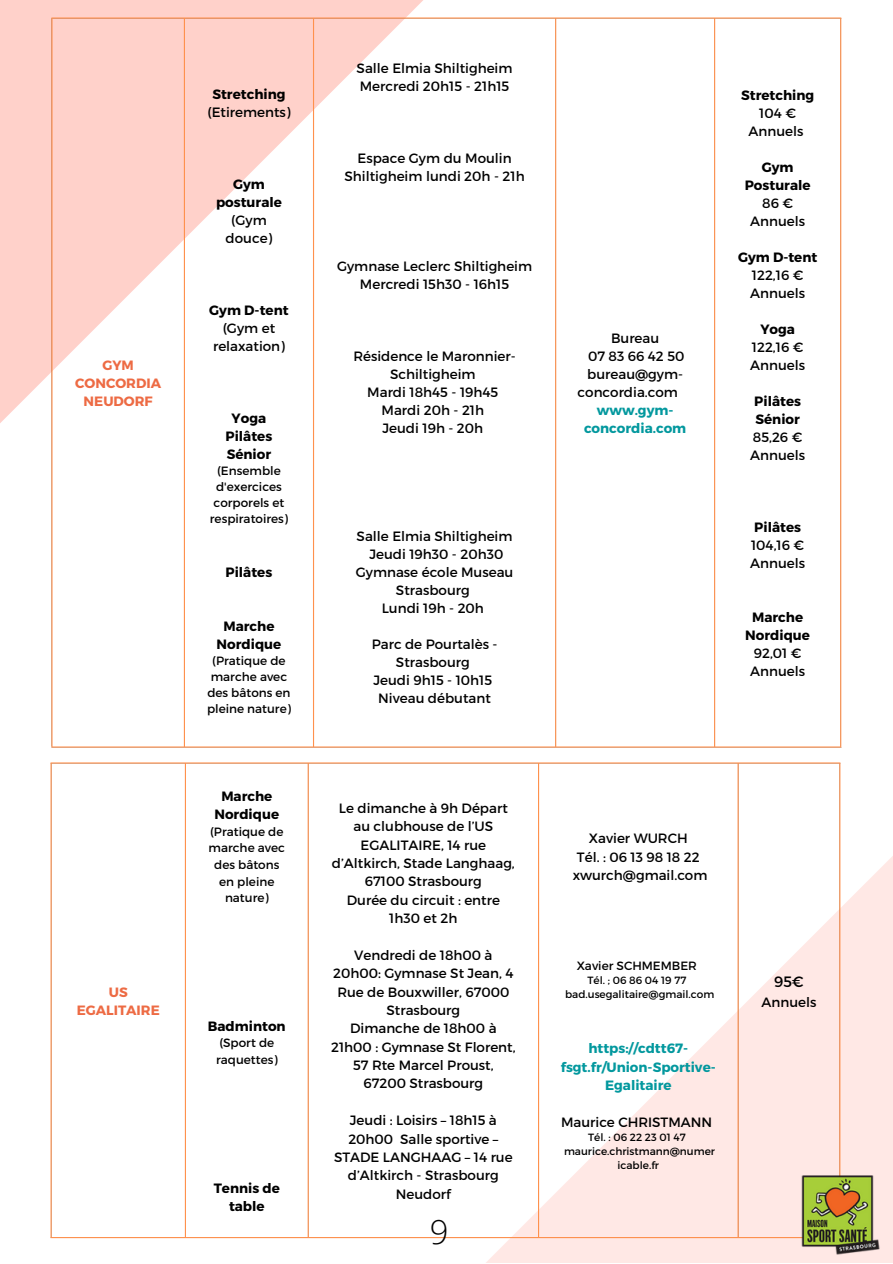
<style>
.page{position:relative;width:893px;height:1264px;background:#fff}
.page>*{position:absolute;margin:0;border:0;box-sizing:border-box;transform-origin:0 0}
.t1{font:300 33px "Open Sans";color:#000}
.t2{font:15px "Montserrat";color:#000}
.t3{font:13.5px/18px "Montserrat";color:#000;text-align:center}
.t4{font:700 13.5px/18px "Montserrat";color:#000;text-align:center}
.t5{font:700 13.5px/18.3px "Montserrat";color:#03989e;text-align:center}
.t6{font:700 13.5px/18px "Montserrat";color:#ed6b44;text-align:center}
.t7{font:12px/16px "Montserrat";color:#000;text-align:center}
.t8{font:10.5px/14px "Montserrat";color:#000;text-align:center}
</style>
<div class="page">
<svg style="left:0;top:0;width:423px;height:493px"></svg>
<svg style="left:430px;top:777px;width:462px;height:485px"></svg>
<hr style="left:51px;top:19px;width:2px;height:727px;background:#ff914d">
<hr style="left:184px;top:19px;width:1px;height:727px;background:#ff914d">
<hr style="left:313px;top:19px;width:1px;height:727px;background:#ff914d">
<hr style="left:555px;top:19px;width:1px;height:727px;background:#ff914d">
<hr style="left:714px;top:19px;width:1px;height:727px;background:#ff914d">
<hr style="left:840px;top:19px;width:1px;height:727px;background:#ff914d">
<hr style="left:51px;top:17px;width:790px;height:2px;background:#ff914d">
<hr style="left:51px;top:746px;width:790px;height:1px;background:#ff914d">
<hr style="left:50px;top:763px;width:2px;height:473px;background:#ff914d">
<hr style="left:185px;top:763px;width:1px;height:473px;background:#ff914d">
<hr style="left:307px;top:763px;width:2px;height:473px;background:#ff914d">
<hr style="left:538px;top:763px;width:1px;height:473px;background:#ff914d">
<hr style="left:737px;top:763px;width:1px;height:473px;background:#ff914d">
<hr style="left:839px;top:763px;width:1px;height:473px;background:#ff914d">
<hr style="left:50px;top:762px;width:790px;height:1px;background:#ff914d">
<hr style="left:50px;top:1236px;width:790px;height:2px;background:#ff914d">
<img style="left:800px;top:1173px;width:80px;height:82px">
<p class="t6" style="left:75px;top:355px;width:87px">GYM<br>CONCORDIA<br>NEUDORF</p>
<p class="t6" style="left:77px;top:981px;width:85px">US<br>EGALITAIRE</p>
<p class="t4" style="left:212px;top:84px;width:75px">Stretching</p>
<p class="t3" style="left:207px;top:102px;width:85px">(Etirements)</p>
<p class="t4" style="left:216px;top:174px;width:67px">Gym posturale</p>
<p class="t3" style="left:226px;top:210px;width:48px">(Gym douce)</p>
<p class="t4" style="left:209px;top:300px;width:81px">Gym D-tent</p>
<p class="t3" style="left:213px;top:318px;width:73px">(Gym et relaxation)</p>
<p class="t4" style="left:225px;top:408px;width:48px">Yoga<br>Pilâtes<br>Sénior</p>
<p class="t7" style="left:210px;top:462px;width:80px">(Ensemble d'exercices corporels et respiratoires)</p>
<p class="t4" style="left:225px;top:562px;width:48px">Pilâtes</p>
<p class="t4" style="left:216px;top:616px;width:66px">Marche<br>Nordique</p>
<p class="t7" style="left:207px;top:651px;width:85px">(Pratique de marche avec des bâtons en pleine nature)</p>
<p class="t4" style="left:214px;top:786px;width:66px">Marche<br>Nordique</p>
<p class="t7" style="left:209px;top:822px;width:78px;line-height:16.6px">(Pratique de marche avec des bâtons en pleine nature)</p>
<p class="t4" style="left:208px;top:1016px;width:79px">Badminton</p>
<p class="t7" style="left:216px;top:1034px;width:63px;line-height:16.6px;text-align:left">(Sport de raquettes)</p>
<p class="t4" style="left:214px;top:1177px;width:68px">Tennis de table</p>
<p class="t3" style="left:356px;top:58px;width:157px;text-align:left">Salle Elmia Shiltigheim<br>Mercredi 20h15 - 21h15</p>
<p class="t3" style="left:344px;top:148px;width:182px">Espace Gym du Moulin<br>Shiltigheim lundi 20h - 21h</p>
<p class="t3" style="left:337px;top:256px;width:197px">Gymnase Leclerc Shiltigheim<br>Mercredi 15h30 - 16h15</p>
<p class="t3" style="left:353px;top:346px;width:164px">Résidence le Maronnier-<br>Schiltigheim<br>Mardi 18h45 - 19h45<br>Mardi 20h - 21h<br>Jeudi 19h - 20h</p>
<p class="t3" style="left:356px;top:526px;width:159px">Salle Elmia Shiltigheim<br>Jeudi 19h30 - 20h30<br>Gymnase école Museau<br>Strasbourg<br>Lundi 19h - 20h</p>
<p class="t3" style="left:371px;top:634px;width:127px">Parc de Pourtalès -<br>Strasbourg<br>Jeudi 9h15 - 10h15<br>Niveau débutant</p>
<p class="t3" style="left:611px;top:328px;width:50px">Bureau</p>
<p class="t3" style="left:588px;top:346px;width:98px">07 83 66 42 50</p>
<p class="t3" style="left:587px;top:364px;width:97px">bureau@gym-</p>
<p class="t3" style="left:577px;top:382px;width:102px">concordia.com</p>
<p class="t5" style="left:584px;top:400px;width:104px">www.gym&shy;concordia.com</p>
<p class="t4" style="left:741px;top:85px;width:75px">Stretching</p>
<p class="t3" style="left:748px;top:103px;width:56px">104 €<br>Annuels</p>
<p class="t4" style="left:744px;top:157px;width:67px">Gym<br>Posturale</p>
<p class="t3" style="left:750px;top:193px;width:56px">86 €<br>Annuels</p>
<p class="t4" style="left:738px;top:247px;width:81px">Gym D-tent</p>
<p class="t3" style="left:750px;top:265px;width:56px;text-align:left">122,16 €<br>Annuels</p>
<p class="t4" style="left:760px;top:319px;width:36px">Yoga</p>
<p class="t3" style="left:750px;top:337px;width:56px;text-align:left">122,16 €<br>Annuels</p>
<p class="t4" style="left:754px;top:391px;width:48px;text-align:left">Pilâtes<br>Sénior</p>
<p class="t3" style="left:750px;top:427px;width:56px;text-align:left">85,26 €<br>Annuels</p>
<p class="t4" style="left:754px;top:517px;width:48px">Pilâtes</p>
<p class="t3" style="left:750px;top:535px;width:56px;text-align:left">104,16 €<br>Annuels</p>
<p class="t4" style="left:745px;top:607px;width:66px">Marche<br>Nordique</p>
<p class="t3" style="left:750px;top:643px;width:56px;text-align:left">92,01 €<br>Annuels</p>
<p class="t3" style="left:332px;top:798px;width:184px">Le dimanche à 9h Départ au clubhouse de l’US<br>EGALITAIRE, 14 rue d’Altkirch, Stade Langhaag,<br>67100 Strasbourg<br>Durée du circuit : entre<br>1h30 et 2h</p>
<p class="t3" style="left:331px;top:945px;width:186px">Vendredi de 18h00 à<br>20h00: Gymnase St Jean, 4<br>Rue de Bouxwiller, 67000<br>Strasbourg<br>Dimanche de 18h00 à<br>21h00 : Gymnase St Florent,<br>57 Rte Marcel Proust,<br>67200 Strasbourg</p>
<p class="t3" style="left:334px;top:1110px;width:180px">Jeudi : Loisirs – 18h15 à<br>20h00 Salle sportive –<br>STADE LANGHAAG – 14 rue d’Altkirch - Strasbourg<br>Neudorf</p>
<h1 class="t1" style="left:430px;top:1208px;width:20px">9</h1>
<p class="t3" style="left:572px;top:828px;width:136px">Xavier WURCH<br>Tél. : 06 13 98 18 22 xwurch@gmail.com</p>
<p class="t7" style="left:576px;top:957px;width:122px">Xavier SCHMEMBER</p>
<p class="t8" style="left:565px;top:972px;width:151px">Tél. ; 06 86 04 19 77 bad.usegalitaire@gmail.com</p>
<p class="t5" style="left:560px;top:1038px;width:156px">https://cdtt67- fsgt.fr/Union-Sportive-<br>Egalitaire</p>
<p class="t3" style="left:561px;top:1112px;width:153px">Maurice CHRISTMANN</p>
<p class="t8" style="left:564px;top:1129px;width:152px">Tél. : 06 22 23 01 47 maurice.christmann@numer icable.fr</p>
<p class="t2" style="left:774px;top:971px;width:31px">95€</p>
<p class="t3" style="left:761px;top:992px;width:56px">Annuels</p>
</div>
